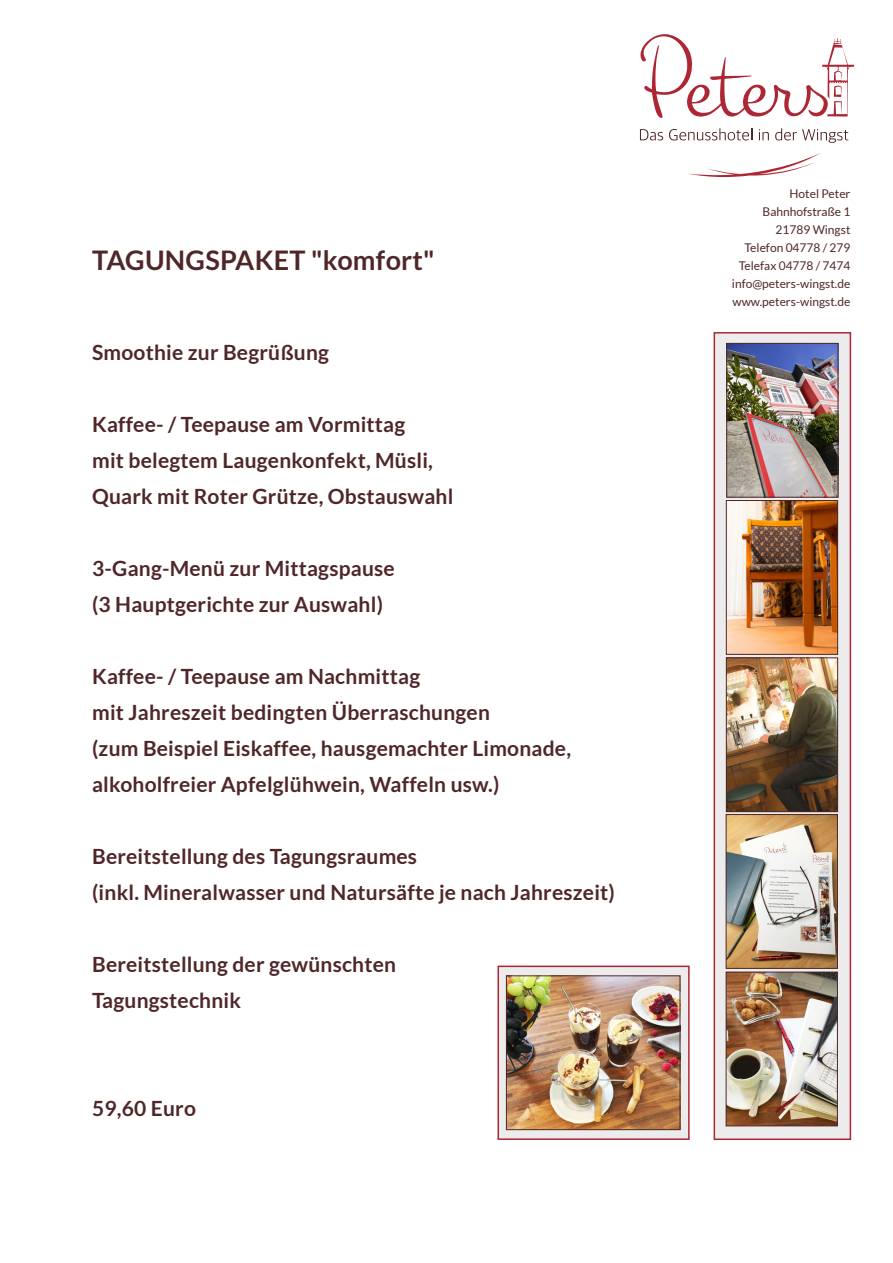
<style>
.page{position:relative;width:893px;height:1263px;background:#fff}
.page>*{position:absolute;margin:0;border:0;box-sizing:border-box;transform-origin:0 0}
.t1{font:700 27px "Lato";letter-spacing:.01em;color:#502728}
.t2{font:700 21px "Lato";letter-spacing:.01em;color:#502728}
.t3{font:12px "Lato";color:#502728}
</style>
<div class="page">
<svg style="left:640px;top:129px;width:23px;height:11px"></svg>
<svg style="left:669px;top:128px;width:83px;height:13px"></svg>
<svg style="left:759px;top:129px;width:10px;height:11px"></svg>
<svg style="left:775px;top:128px;width:73px;height:15px"></svg>
<svg style="left:688px;top:153px;width:132px;height:24px"></svg>
<svg style="left:640px;top:34px;width:214px;height:84px"></svg>
<div style="left:497px;top:965px;width:193px;height:175px;background:#ebeceb;border:2px solid #ae2533"></div>
<img style="left:508px;top:977px;width:170px;height:151px">
<div style="left:506px;top:975px;width:174px;height:155px;border:1px solid #502728"></div>
<div style="left:714px;top:332px;width:137px;height:808px;background:#ebeceb;border:2px solid #ae2533"></div>
<img style="left:728px;top:345px;width:108px;height:151px">
<div style="left:726px;top:343px;width:112px;height:155px;border:1px solid #502728"></div>
<img style="left:728px;top:502px;width:108px;height:151px">
<div style="left:726px;top:500px;width:112px;height:155px;border:1px solid #502728"></div>
<img style="left:728px;top:659px;width:108px;height:151px">
<div style="left:726px;top:657px;width:112px;height:155px;border:1px solid #502728"></div>
<img style="left:728px;top:816px;width:108px;height:151px">
<div style="left:726px;top:814px;width:112px;height:155px;border:1px solid #502728"></div>
<img style="left:728px;top:974px;width:108px;height:150px">
<div style="left:726px;top:972px;width:112px;height:154px;border:1px solid #502728"></div>
<p class="t1" style="left:92px;top:245px;width:344px">TAGUNGSPAKET "komfort"</p>
<p class="t2" style="left:92px;top:340px;width:238px">Smoothie zur Begrüßung</p>
<p class="t2" style="left:92px;top:412px;width:315px">Kaffee- / Teepause am Vormittag</p>
<p class="t2" style="left:92px;top:448px;width:342px">mit belegtem Laugenkonfekt, Müsli,</p>
<p class="t2" style="left:92px;top:484px;width:363px">Quark mit Roter Grütze, Obstauswahl</p>
<p class="t2" style="left:92px;top:556px;width:304px">3-Gang-Menü zur Mittagspause</p>
<p class="t2" style="left:92px;top:592px;width:292px">(3 Hauptgerichte zur Auswahl)</p>
<p class="t2" style="left:92px;top:664px;width:330px">Kaffee- / Teepause am Nachmittag</p>
<p class="t2" style="left:92px;top:700px;width:399px">mit Jahreszeit bedingten Überraschungen</p>
<p class="t2" style="left:92px;top:736px;width:480px">(zum Beispiel Eiskaffee, hausgemachter Limonade,</p>
<p class="t2" style="left:92px;top:772px;width:409px">alkoholfreier Apfelglühwein, Waffeln usw.)</p>
<p class="t2" style="left:92px;top:844px;width:327px">Bereitstellung des Tagungsraumes</p>
<p class="t2" style="left:92px;top:880px;width:524px">(inkl. Mineralwasser und Natursäfte je nach Jahreszeit)</p>
<p class="t2" style="left:92px;top:952px;width:305px">Bereitstellung der gewünschten</p>
<p class="t2" style="left:92px;top:988px;width:150px">Tagungstechnik</p>
<p class="t2" style="left:92px;top:1096px;width:105px">59,60 Euro</p>
<p class="t3" style="left:789px;top:187px;width:62px">Hotel Peter</p>
<p class="t3" style="left:763px;top:205px;width:89px">Bahnhofstraße 1</p>
<p class="t3" style="left:775px;top:223px;width:76px">21789 Wingst</p>
<p class="t3" style="left:744px;top:241px;width:107px">Telefon 04778 / 279</p>
<p class="t3" style="left:739px;top:259px;width:113px">Telefax 04778 / 7474</p>
<p class="t3" style="left:732px;top:277px;width:120px">info@peters-wingst.de</p>
<p class="t3" style="left:732px;top:295px;width:119px">www.peters-wingst.de</p>
</div>
